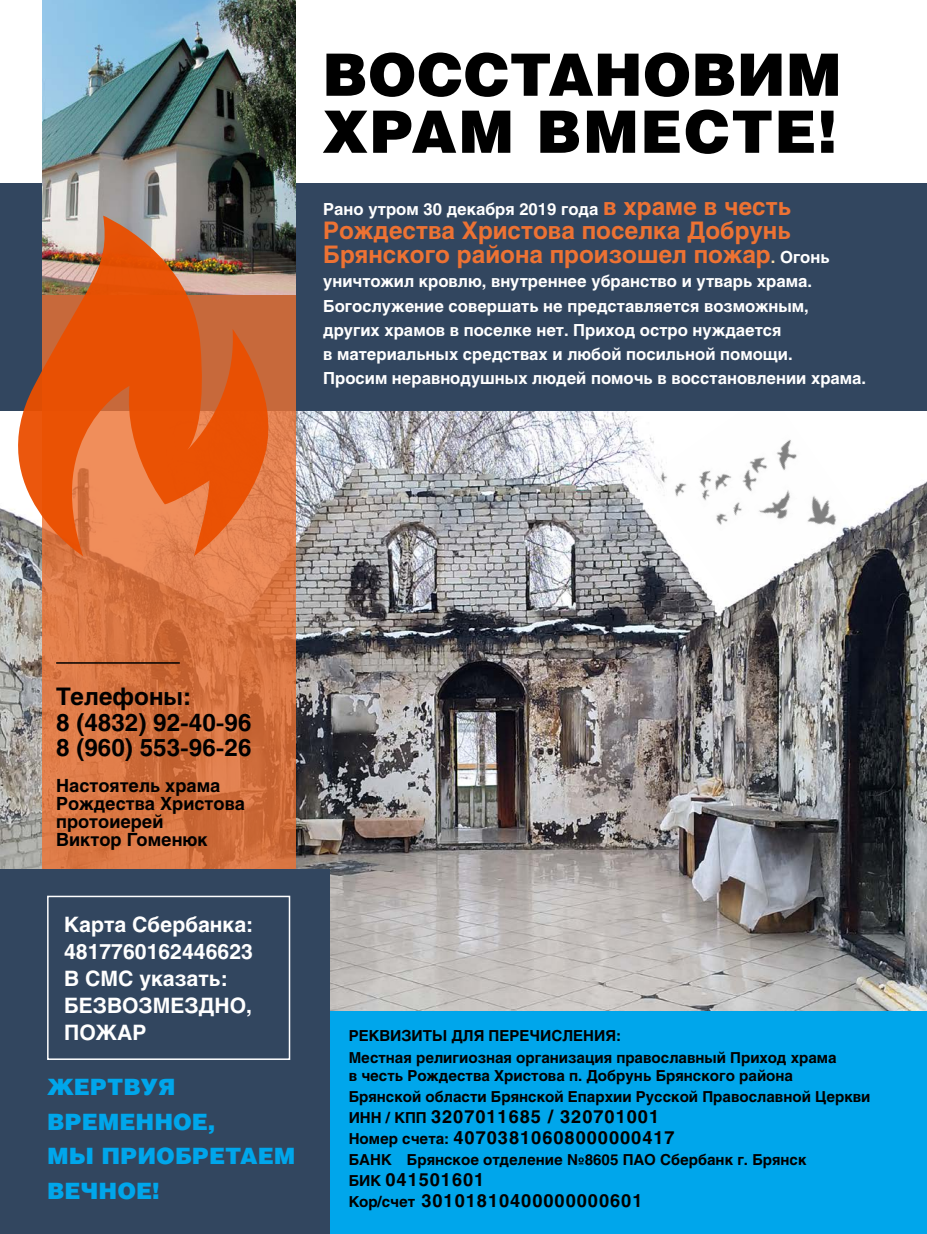
<style>
.page{position:relative;width:927px;height:1234px;background:#fff}
.page>*{position:absolute;margin:0;border:0;box-sizing:border-box;transform-origin:0 0}
.t1{font:58.5px/57px "Helios Black C";color:#000}
.t2{font:700 24px/24px "Helios C";color:#ed7233}
.t3{font:700 24px/25.5px "Helios C";color:#000}
.t4{font:22.5px/34.5px "Helios Black C";color:#00a6eb}
.t5{font:700 21px/27px "Helios C";color:#fff}
.t6{font:700 18px/21px "Helios C";letter-spacing:.055em;color:#000}
.t7{font:700 18px/18px "Helios C";color:#000}
.t8{font:700 16.5px/24px "Helios C";color:#fff}
.t9{font:700 15px/22.2px "Helios C";color:#000}
.s1{font-size:24px;color:#ed7233}
.s2{font-size:16.5px;color:#fce0b0}
.s3{font-size:16.5px;color:#fff}
.s4{font-size:15px}
</style>
<div class="page">
<img style="left:0;top:410px;width:927px;height:601px">
<img style="left:644px;top:410px;width:213px;height:193px">
<div style="left:0;top:183px;width:927px;height:227px;background:#32465f"></div>
<div style="left:0;top:1011px;width:927px;height:222px;background:#00a6eb"></div>
<div style="left:0;top:868px;width:330px;height:365px;background:#32465f"></div>
<svg style="left:43px;top:294px;width:253px;height:574px;background:#d67442"></svg>
<img style="left:43px;top:0;width:253px;height:294px">
<svg style="left:5px;top:215px;width:277px;height:341px;background:#c96a3a"></svg>
<div style="left:47px;top:895px;width:243px;height:164px;border:2px solid #fff"></div>
<hr style="left:56px;top:662px;width:124px;height:1px;background:#000">
<h1 class="t1" style="left:322px;top:43px;width:521px">ВОССТАНОВИМ<br>ХРАМ ВМЕСТЕ!</h1>
<p class="t8" style="left:323px;top:197px;width:470px">Рано утром 30 декабря 2019 года <span class="s1">в храме в честь</span></p>
<h2 class="t2" style="left:323px;top:219px;width:508px">Рождества Христова поселка Добрунь<br>Брянского района произошел пожар<span class="s2">.</span> <span class="s3">Огонь</span></h2>
<p class="t8" style="left:323px;top:269px;width:545px">уничтожил кровлю, внутреннее убранство и утварь храма.<br>Богослужение совершать не представляется возможным, других храмов в поселке нет. Приход остро нуждается<br>в материальных средствах и любой посильной помощи.<br>Просим неравнодушных людей помочь в восстановлении храма.</p>
<h2 class="t3" style="left:56px;top:683px;width:197px">Телефоны:<br>8 (4832) 92-40-96<br>8 (960) 553-96-26</h2>
<p class="t7" style="left:56px;top:776px;width:190px">Настоятель храма<br>Рождества Христова протоиерей<br>Виктор Гоменюк</p>
<p class="t5" style="left:64px;top:910px;width:191px">Карта Сбербанка:<br>4817760162446623<br>В СМС указать:<br>БЕЗВОЗМЕЗДНО,<br>ПОЖАР</p>
<h3 class="t4" style="left:47px;top:1068px;width:250px">ЖЕРТВУЯ<br>ВРЕМЕННОЕ,<br>МЫ ПРИОБРЕТАЕМ<br>ВЕЧНОЕ!</h3>
<p class="t9" style="left:349px;top:1024px;width:489px">РЕКВИЗИТЫ ДЛЯ ПЕРЕЧИСЛЕНИЯ:<br>Местная религиозная организация православный Приход храма</p>
<p class="t9" style="left:349px;top:1064px;width:523px;line-height:21px">в честь Рождества Христова п. Добрунь Брянского района<br>Брянской области Брянской Епархии Русской Православной Церкви</p>
<p class="t6" style="left:349px;top:1105px;width:327px"><span class="s4">ИНН / КПП</span> 3207011685 / 320701001<br><span class="s4">Номер счета:</span> 40703810608000000417</p>
<p class="t9" style="left:349px;top:1148px;width:459px">БАНК Брянское отделение №8605 ПАО Сбербанк г. Брянск</p>
<p class="t6" style="left:349px;top:1168px;width:295px"><span class="s4">БИК</span> 041501601<br><span class="s4">Кор/счет</span> 30101810400000000601</p>
</div>
